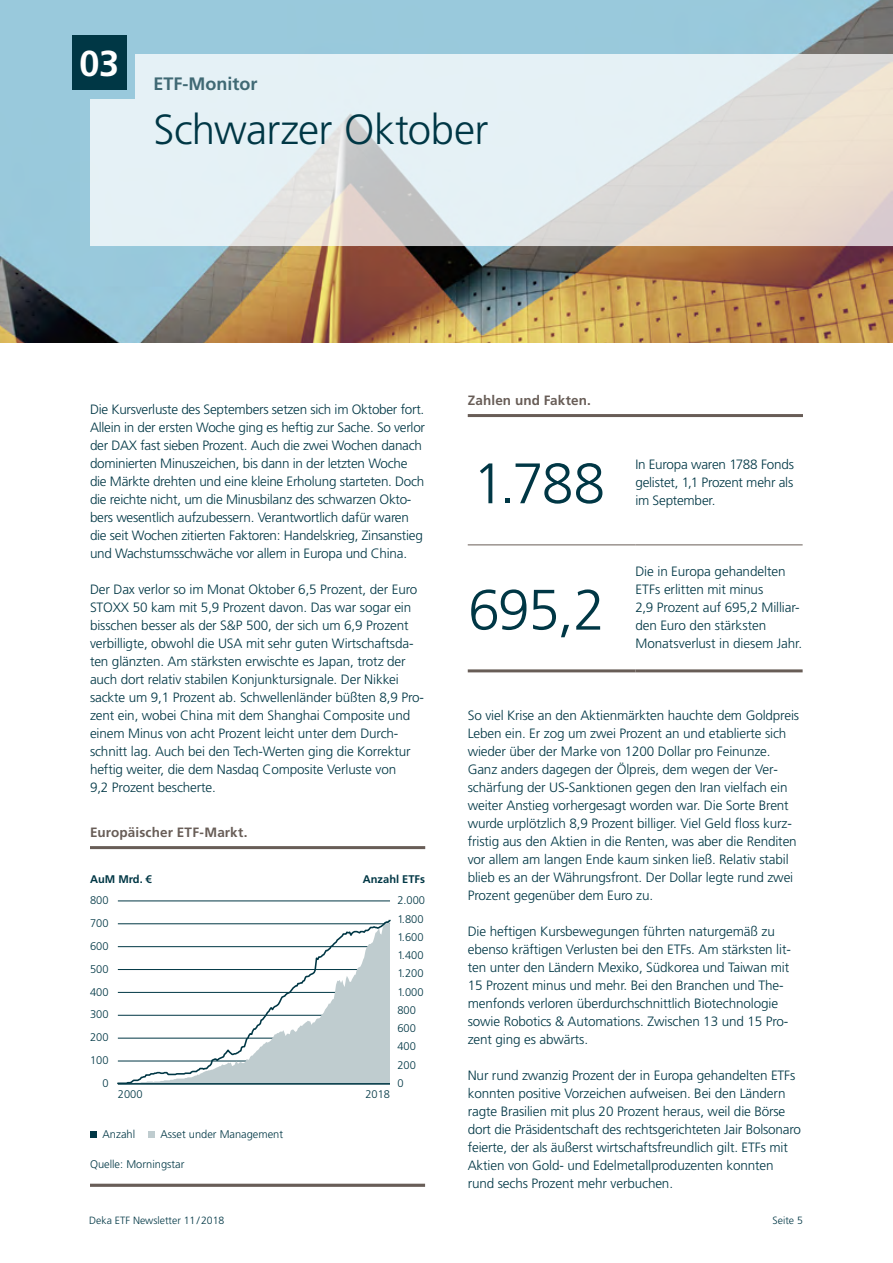
<style>
.page{position:relative;width:893px;height:1263px;background:#fff}
.page>*{position:absolute;margin:0;border:0;box-sizing:border-box;transform-origin:0 0}
.t1{font:300 57px "Deka Frutiger OTPS";letter-spacing:-.03em;color:#003745}
.t2{font:300 42px "Deka Frutiger OTPS";letter-spacing:-.015em;color:#003745}
.t3{font:700 36px "Deka Frutiger OTPS";color:#fff}
.t4{font:700 18px "Deka Frutiger OTPS";color:#406974}
.t5{font:300 13.5px/18px "Deka Frutiger OTPS";letter-spacing:-.01em;color:#003745}
.t6{font:700 13.5px "Deka Frutiger OTPS";letter-spacing:.01em;color:#685d57}
.t7{font:300 11.1px/18.3px "Deka Frutiger OTPS";color:#003745;text-align:justify}
.t8{font:700 11.1px "Deka Frutiger OTPS";color:#003745}
.t9{font:300 10.5px "Deka Frutiger OTPS";color:#003745}
</style>
<div class="page">
<hr style="left:90px;top:1184px;width:335px;height:3px;background:#685d57">
<hr style="left:118px;top:901px;width:272px;height:1px;background:#003745">
<div style="left:148px;top:1131px;width:7px;height:7px;background:#bfcccf"></div>
<div style="left:90px;top:1131px;width:7px;height:7px;background:#003745"></div>
<svg style="left:117px;top:919px;width:274px;height:166px"></svg>
<hr style="left:90px;top:846px;width:335px;height:3px;background:#685d57">
<hr style="left:468px;top:414px;width:335px;height:3px;background:#685d57">
<img style="left:0;top:0;width:893px;height:342px">
<div style="left:72px;top:36px;width:54px;height:54px;background:#003745"></div>
<svg style="left:90px;top:54px;width:803px;height:192px;background:#e0e5e5"></svg>
<hr style="left:468px;top:669px;width:167px;height:3px;background:#685d57">
<hr style="left:635px;top:669px;width:168px;height:3px;background:#685d57">
<hr style="left:468px;top:544px;width:167px;height:1px;background:#685d57">
<hr style="left:635px;top:544px;width:168px;height:1px;background:#685d57">
<h3 class="t3" style="left:79px;top:42px;width:41px">03</h3>
<h3 class="t4" style="left:153px;top:73px;width:106px">ETF-Monitor</h3>
<h2 class="t2" style="left:153px;top:104px;width:336px">Schwarzer Oktober</h2>
<p class="t5" style="left:90px;top:400px;width:337px">Die Kursverluste des Septembers setzen sich im Oktober fort.<br>Allein in der ersten Woche ging es heftig zur Sache. So verlor der DAX fast sieben Prozent. Auch die zwei Wochen danach dominierten Minuszeichen, bis dann in der letzten Woche die Märkte drehten und eine kleine Erholung starteten. Doch die reichte nicht, um die Minusbilanz des schwarzen Okto&shy;bers wesentlich aufzubessern. Verantwortlich dafür waren die seit Wochen zitierten Faktoren: Handelskrieg, Zinsanstieg und Wachstumsschwäche vor allem in Europa und China.</p>
<p class="t5" style="left:90px;top:580px;width:336px">Der Dax verlor so im Monat Oktober 6,5 Prozent, der Euro STOXX 50 kam mit 5,9 Prozent davon. Das war sogar ein bisschen besser als der S&amp;P 500, der sich um 6,9 Prozent verbilligte, obwohl die USA mit sehr guten Wirtschaftsda&shy;ten glänzten. Am stärksten erwischte es Japan, trotz der auch dort relativ stabilen Konjunktursignale. Der Nikkei sackte um 9,1 Prozent ab. Schwellenländer büßten 8,9 Pro&shy;zent ein, wobei China mit dem Shanghai Composite und einem Minus von acht Prozent leicht unter dem Durch&shy;schnitt lag. Auch bei den Tech-Werten ging die Korrektur heftig weiter, die dem Nasdaq Composite Verluste von<br>9,2 Prozent bescherte.</p>
<p class="t6" style="left:90px;top:824px;width:159px">Europäischer ETF-Markt.</p>
<p class="t8" style="left:90px;top:872px;width:64px">AuM Mrd. €</p>
<p class="t8" style="left:363px;top:872px;width:64px">Anzahl ETFs</p>
<p class="t7" style="left:90px;top:889px;width:20px;line-height:22.8px">800<br>700<br>600</p>
<p class="t7" style="left:397px;top:891px;width:29px">2.000<br>1.800</p>
<p class="t7" style="left:397px;top:928px;width:28px">1.600</p>
<p class="t7" style="left:397px;top:946px;width:28px">1.400</p>
<p class="t7" style="left:90px;top:960px;width:20px">500</p>
<p class="t7" style="left:90px;top:1005px;width:20px">300</p>
<p class="t7" style="left:90px;top:1051px;width:20px">100</p>
<p class="t7" style="left:90px;top:982px;width:20px">400</p>
<p class="t7" style="left:90px;top:1028px;width:20px">200</p>
<p class="t7" style="left:397px;top:964px;width:28px">1.200</p>
<p class="t7" style="left:397px;top:982px;width:28px">1.000</p>
<p class="t7" style="left:397px;top:1001px;width:20px">800<br>600<br>400<br>200</p>
<p class="t7" style="left:102px;top:1074px;width:8px">0</p>
<p class="t7" style="left:397px;top:1074px;width:8px">0</p>
<p class="t7" style="left:118px;top:1085px;width:26px">2000</p>
<p class="t7" style="left:365px;top:1085px;width:26px">2018</p>
<p class="t7" style="left:103px;top:1125px;width:34px">Anzahl</p>
<p class="t7" style="left:161px;top:1125px;width:124px">Asset under Management</p>
<p class="t7" style="left:90px;top:1154px;width:96px">Quelle: Morningstar</p>
<p class="t6" style="left:468px;top:392px;width:125px">Zahlen und Fakten.</p>
<h1 class="t1" style="left:473px;top:449px;width:134px">1.788</h1>
<h1 class="t1" style="left:468px;top:575px;width:138px">695,2</h1>
<p class="t5" style="left:635px;top:455px;width:160px;text-align:justify">In Europa waren 1788 Fonds gelistet, 1,1 Prozent mehr als im September.</p>
<p class="t5" style="left:635px;top:563px;width:168px">Die in Europa gehandelten<br>ETFs erlitten mit minus<br>2,9 Prozent auf 695,2 Milliar&shy;den Euro den stärksten<br>Monatsverlust in diesem Jahr.</p>
<p class="t5" style="left:468px;top:706px;width:333px">So viel Krise an den Aktienmärkten hauchte dem Goldpreis Leben ein. Er zog um zwei Prozent an und etablierte sich wieder über der Marke von 1200 Dollar pro Feinunze.<br>Ganz anders dagegen der Ölpreis, dem wegen der Ver&shy;schärfung der US-Sanktionen gegen den Iran vielfach ein weiter Anstieg vorhergesagt worden war. Die Sorte Brent wurde urplötzlich 8,9 Prozent billiger. Viel Geld floss kurz&shy;fristig aus den Aktien in die Renten, was aber die Renditen vor allem am langen Ende kaum sinken ließ. Relativ stabil blieb es an der Währungsfront. Der Dollar legte rund zwei Prozent gegenüber dem Euro zu.</p>
<p class="t5" style="left:468px;top:922px;width:325px">Die heftigen Kursbewegungen führten naturgemäß zu ebenso kräftigen Verlusten bei den ETFs. Am stärksten lit&shy;ten unter den Ländern Mexiko, Südkorea und Taiwan mit 15 Prozent minus und mehr. Bei den Branchen und The&shy;menfonds verloren überdurchschnittlich Biotechnologie sowie Robotics &amp; Automations. Zwischen 13 und 15 Pro&shy;zent ging es abwärts.</p>
<p class="t5" style="left:468px;top:1066px;width:335px">Nur rund zwanzig Prozent der in Europa gehandelten ETFs konnten positive Vorzeichen aufweisen. Bei den Ländern ragte Brasilien mit plus 20 Prozent heraus, weil die Börse dort die Präsidentschaft des rechtsgerichteten Jair Bolsonaro feierte, der als äußerst wirtschaftsfreundlich gilt. ETFs mit Aktien von Gold- und Edelmetallproduzenten konnten rund sechs Prozent mehr verbuchen.</p>
<p class="t9" style="left:89px;top:1214px;width:137px">Deka ETF Newsletter 11/2018</p>
<p class="t9" style="left:773px;top:1214px;width:32px">Seite 5</p>
</div>
